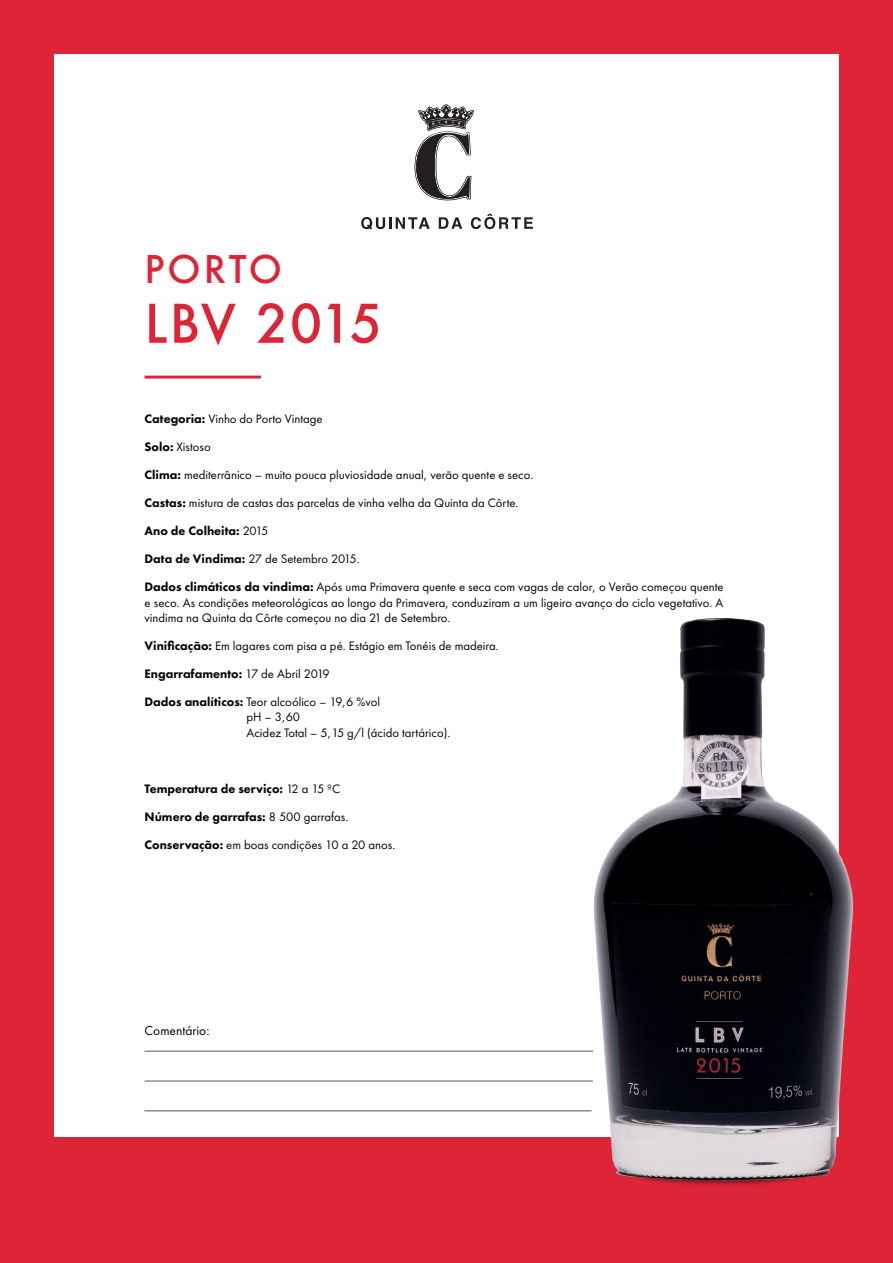
<style>
.page{position:relative;width:893px;height:1263px;background:#de2537}
.page>*{position:absolute;margin:0;border:0;box-sizing:border-box;transform-origin:0 0}
.t1{font:500 51.75px "Futura";letter-spacing:.01em;color:#de2537}
.t2{font:500 37.2px "Futura";letter-spacing:.075em;color:#de2537}
.t3{font:13.5px "Futura PT";color:#090202}
.t4{font:12.75px/15.3px "Futura PT";color:#090202;text-align:justify}
.t5{font:800 12.75px "Futura PT";color:#090202}
.s1{font-weight:800}
.s2{font-weight:400}
</style>
<div class="page">
<div style="left:54px;top:54px;width:785px;height:1082px;background:#fff"></div>
<hr style="left:145px;top:1051px;width:448px;height:1px;background:#57585a">
<hr style="left:145px;top:1081px;width:448px;height:1px;background:#57585a">
<hr style="left:145px;top:1110px;width:446px;height:1px;background:#57585a">
<hr style="left:145px;top:376px;width:116px;height:3px;background:#de2537">
<svg style="left:361px;top:217px;width:69px;height:13px"></svg>
<svg style="left:439px;top:217px;width:23px;height:12px"></svg>
<svg style="left:471px;top:214px;width:62px;height:15px"></svg>
<svg style="left:415px;top:104px;width:59px;height:96px"></svg>
<img style="left:571px;top:617px;width:283px;height:569px">
<p class="t2" style="left:145px;top:244px;width:139px">PORTO</p>
<p class="t1" style="left:145px;top:288px;width:239px">LBV 2015</p>
<p class="t4" style="left:145px;top:411px;width:180px"><span class="s1">Categoria:</span> Vinho do Porto Vintage</p>
<p class="t4" style="left:145px;top:439px;width:68px"><span class="s1">Solo:</span> Xistoso</p>
<p class="t4" style="left:145px;top:467px;width:390px"><span class="s1">Clima:</span> mediterrânico – muito pouca pluviosidade anual, verão quente e seco.</p>
<p class="t4" style="left:145px;top:495px;width:375px"><span class="s1">Castas:</span> mistura de castas das parcelas de vinha velha da Quinta da Côrte.</p>
<p class="t5" style="left:145px;top:523px;width:125px">Ano de Colheita: <span class="s2">2015</span></p>
<p class="t4" style="left:145px;top:551px;width:217px"><span class="s1">Data de Vindima:</span> 27 de Setembro 2015.</p>
<p class="t4" style="left:145px;top:579px;width:581px"><span class="s1">Dados climáticos da vindima:</span> Após uma Primavera quente e seca com vagas de calor, o Verão começou quente e seco. As condições meteorológicas ao longo da Primavera, conduziram a um ligeiro avanço do ciclo vegetativo. A vindima na Quinta da Côrte começou no dia 21 de Setembro.</p>
<p class="t4" style="left:145px;top:638px;width:356px"><span class="s1">Vinificação:</span> Em lagares com pisa a pé. Estágio em Tonéis de madeira.</p>
<p class="t5" style="left:145px;top:666px;width:187px">Engarrafamento: <span class="s2">17 de Abril 2019</span></p>
<p class="t4" style="left:246px;top:694px;width:205px;text-align:left;text-indent:-102px"><span class="s1">Dados analíticos:</span> Teor alcoólico – 19,6 %vol<br>pH – 3,60<br>Acidez Total – 5,15 g/l (ácido tartárico).</p>
<p class="t5" style="left:145px;top:780px;width:197px">Temperatura de serviço: <span class="s2">12 a 15 ºC</span></p>
<p class="t5" style="left:145px;top:809px;width:205px">Número de garrafas: <span class="s2">8 500 garrafas.</span></p>
<p class="t4" style="left:145px;top:837px;width:252px"><span class="s1">Conservação:</span> em boas condições 10 a 20 anos.</p>
<p class="t3" style="left:145px;top:1023px;width:66px">Comentário:</p>
</div>
